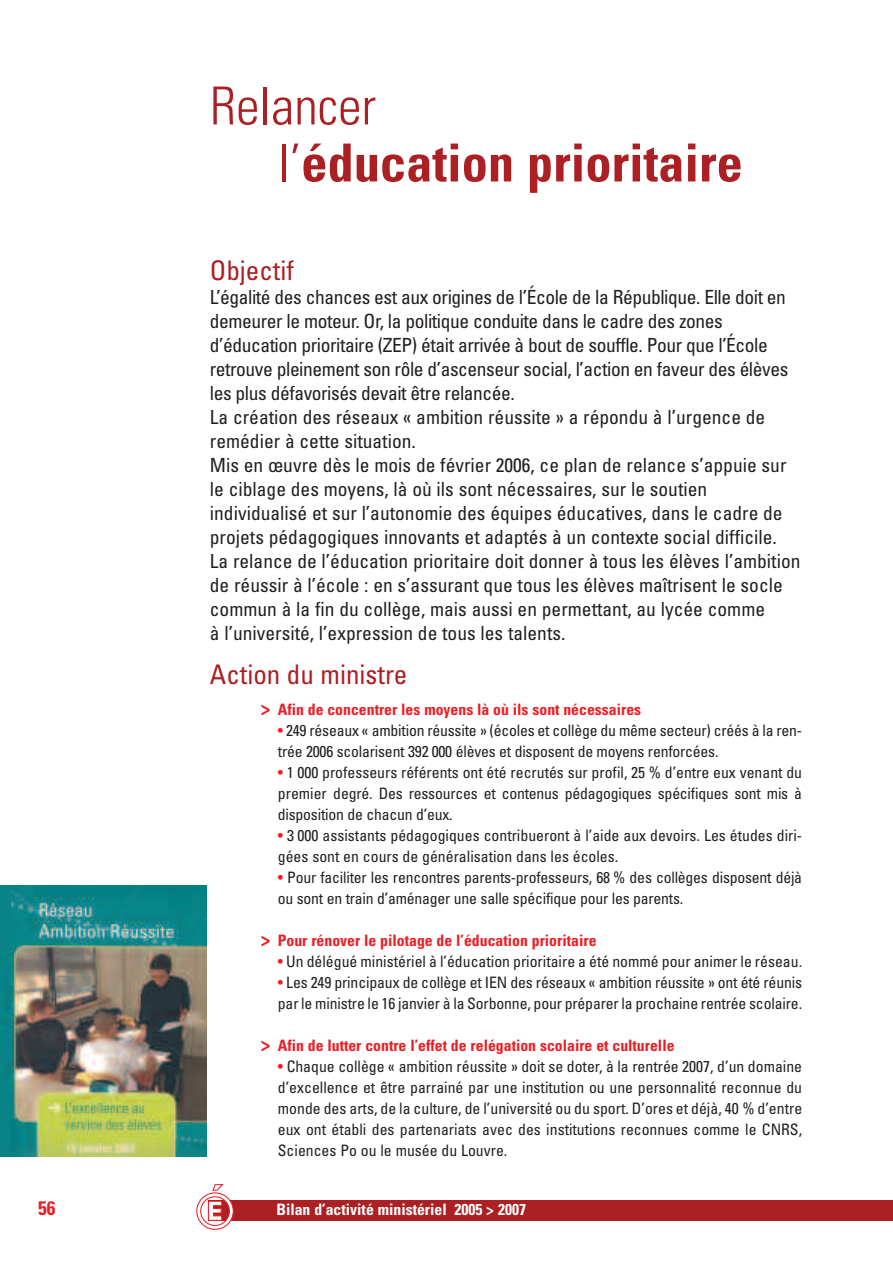
<style>
.page{position:relative;width:893px;height:1263px;background:#fff}
.page>*{position:absolute;margin:0;border:0;box-sizing:border-box;transform-origin:0 0}
.t1{font:700 condensed 52.5px/57px "Univers";color:#ac1f22}
.t2{font:condensed 27px "Univers";color:#ac1f22}
.t3{font:condensed 19.5px/24px "Univers";color:#231f20}
.t4{font:700 condensed 19.5px "Univers";color:#ee1d23}
.t5{font:condensed 15.75px/21px "Univers";letter-spacing:-.01em;color:#231f20}
.t6{font:700 condensed 15.75px "Univers";color:#ee1d23}
.t7{font:700 condensed 15.75px "Univers";color:#fff}
.s1{font-weight:300}
.s2{font-size:19.5px}
.s3{color:#ee1d23}
</style>
<div class="page">
<div style="left:208px;top:1200px;width:685px;height:20px;background:#ac1f22"></div>
<svg style="left:196px;top:1184px;width:38px;height:46px"></svg>
<img style="left:0;top:886px;width:207px;height:270px">
<h1 class="t1" style="left:278px;top:82px;width:466px;text-indent:-68px"><span class="s1">Relancer<br>l’</span>éducation prioritaire</h1>
<h2 class="t2" style="left:210px;top:260px;width:85px">Objectif</h2>
<p class="t3" style="left:210px;top:286px;width:592px">L’égalité des chances est aux origines de l’École de la République. Elle doit en demeurer le moteur. Or, la politique conduite dans le cadre des zones d’éducation prioritaire (ZEP) était arrivée à bout de souffle. Pour que l’École retrouve pleinement son rôle d’ascenseur social, l’action en faveur des élèves les plus défavorisés devait être relancée.<br>La création des réseaux « ambition réussite » a répondu à l’urgence de remédier à cette situation.<br>Mis en œuvre dès le mois de février 2006, ce plan de relance s’appuie sur le ciblage des moyens, là où ils sont nécessaires, sur le soutien individualisé et sur l’autonomie des équipes éducatives, dans le cadre de projets pédagogiques innovants et adaptés à un contexte social difficile.<br>La relance de l’éducation prioritaire doit donner à tous les élèves l’ambition de réussir à l’école : en s’assurant que tous les élèves maîtrisent le socle commun à la fin du collège, mais aussi en permettant, au lycée comme<br>à l’université, l’expression de tous les talents.</p>
<h2 class="t2" style="left:210px;top:664px;width:199px">Action du ministre</h2>
<p class="t6" style="left:261px;top:704px;width:382px"><span class="s2">&gt;</span> Afin de concentrer les moyens là où ils sont nécessaires</p>
<p class="t5" style="left:278px;top:721px;width:526px"><span class="s3">•</span> 249 réseaux « ambition réussite » (écoles et collège du même secteur) créés à la ren&shy;trée 2006 scolarisent 392 000 élèves et disposent de moyens renforcées.</p>
<p class="t5" style="left:278px;top:763px;width:526px;text-align:justify"><span class="s3">•</span> 1 000 professeurs référents ont été recrutés sur profil, 25 % d’entre eux venant du premier degré. Des ressources et contenus pédagogiques spécifiques sont mis à disposition de chacun d’eux.</p>
<p class="t5" style="left:278px;top:826px;width:526px"><span class="s3">•</span> 3 000 assistants pédagogiques contribueront à l’aide aux devoirs. Les études diri&shy;gées sont en cours de généralisation dans les écoles.</p>
<p class="t5" style="left:278px;top:868px;width:526px"><span class="s3">•</span> Pour faciliter les rencontres parents-professeurs, 68 % des collèges disposent déjà ou sont en train d’aménager une salle spécifique pour les parents.</p>
<p class="t6" style="left:261px;top:935px;width:337px"><span class="s2">&gt;</span> Pour rénover le pilotage de l’éducation prioritaire</p>
<p class="t5" style="left:278px;top:952px;width:526px"><span class="s3">•</span> Un délégué ministériel à l’éducation prioritaire a été nommé pour animer le réseau.</p>
<p class="t5" style="left:278px;top:973px;width:526px"><span class="s3">•</span> Les 249 principaux de collège et IEN des réseaux « ambition réussite » ont été réunis par le ministre le 16 janvier à la Sorbonne, pour préparer la prochaine rentrée scolaire.</p>
<p class="t6" style="left:261px;top:1040px;width:415px"><span class="s2">&gt;</span> Afin de lutter contre l’effet de relégation scolaire et culturelle</p>
<p class="t5" style="left:278px;top:1057px;width:526px;text-align:justify"><span class="s3">•</span> Chaque collège « ambition réussite » doit se doter, à la rentrée 2007, d’un domaine d’excellence et être parrainé par une institution ou une personnalité reconnue du monde des arts, de la culture, de l’université ou du sport. D’ores et déjà, 40 % d’entre eux ont établi des partenariats avec des institutions reconnues comme le CNRS, Sciences Po ou le musée du Louvre.</p>
<p class="t4" style="left:38px;top:1201px;width:19px">56</p>
<p class="t7" style="left:276px;top:1203px;width:251px">Bilan d’activité ministériel 2005 &gt; 2007</p>
</div>
